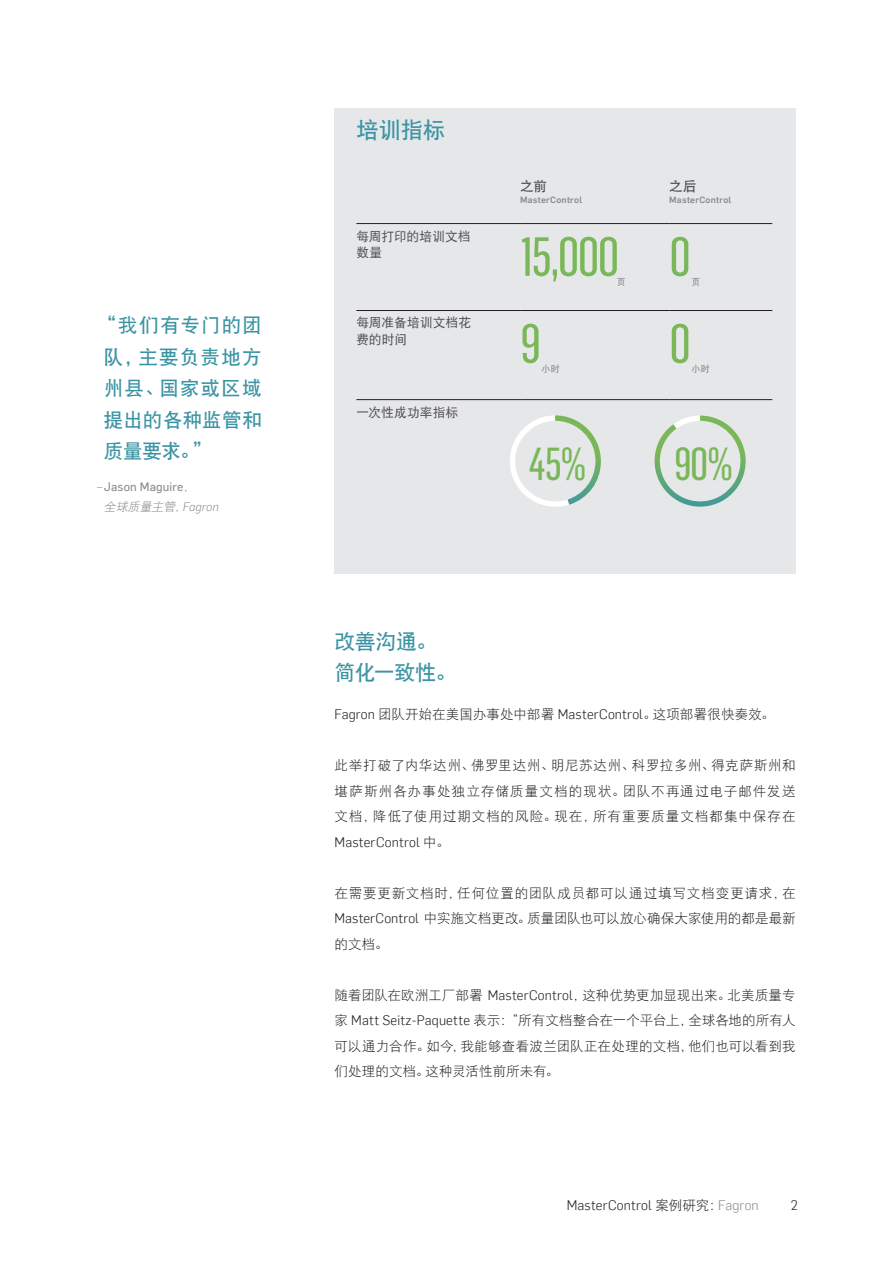
<style>
.page{position:relative;width:893px;height:1263px;background:#fff}
.page>*{position:absolute;margin:0;border:0;box-sizing:border-box;transform-origin:0 0}
.t1{font:54px "Flama Condensed Basic";color:#79b758}
.t2{font:45.3px "Flama Condensed Basic";color:#79b758}
.t3{font:22.5px "DFP Hei W7";color:#3b94a3}
.t4{font:21px/31.5px "DFP Hei W7";letter-spacing:-.025em;color:#3b94a3}
.t5{font:19.5px/31.5px "DFP Hei W7";letter-spacing:.05em;color:#3b94a3;text-align:justify}
.t6{font:13.5px/25.5px "DFP Hei W3";letter-spacing:.02em;color:#231f20;text-align:justify}
.t7{font:300 13.5px "Flama";letter-spacing:.01em;color:#231f20}
.t8{font:13.5px "DFP Hei W7";color:#4e4e50}
.t9{font:12.75px/16.5px "DFP Hei W5";color:#4e4e50}
.t10{font:12px "Flama Basic";letter-spacing:.015em;color:#8a8b8c}
.t11{font:italic 12px "DFP Hei W3";color:#8a8b8c}
.t12{font:500 9px "Flama";letter-spacing:.03em;color:#8a8b8c}
.t13{font:9px "DFP Hei W7";color:#8a8b8c}
.s1{font-family:"Flama";font-weight:300}
.s2{font-family:"DFP Hei W3"}
.s3{font-family:"DFP Hei W3";font-weight:400}
.s4{color:#8a8b8c}
</style>
<div class="page">
<div style="left:334px;top:108px;width:462px;height:466px;background:#e6e7e9"></div>
<hr style="left:356px;top:223px;width:164px;height:1px;background:#231f20">
<hr style="left:520px;top:223px;width:149px;height:1px;background:#231f20">
<hr style="left:669px;top:223px;width:103px;height:1px;background:#231f20">
<hr style="left:356px;top:310px;width:164px;height:1px;background:#231f20">
<hr style="left:520px;top:310px;width:149px;height:1px;background:#231f20">
<hr style="left:669px;top:310px;width:103px;height:1px;background:#231f20">
<hr style="left:356px;top:399px;width:164px;height:1px;background:#231f20">
<hr style="left:520px;top:399px;width:149px;height:1px;background:#231f20">
<hr style="left:669px;top:399px;width:103px;height:1px;background:#231f20">
<svg style="left:510px;top:415px;width:91px;height:92px"></svg>
<svg style="left:655px;top:416px;width:91px;height:91px"></svg>
<h3 class="t5" style="left:104px;top:309px;width:159px;text-indent:-7px">“我们有专门的团队，主要负责地方州县、国家或区域提出的各种监管和质量要求。”</h3>
<p class="t10" style="left:97px;top:479px;width:99px"><span class="s1">–</span> Jason Maguire<span class="s2">，</span></p>
<p class="t11" style="left:104px;top:500px;width:116px">全球质量主管，<span class="s1">Fa g ro n</span></p>
<h3 class="t3" style="left:356px;top:118px;width:91px">培训指标</h3>
<p class="t8" style="left:520px;top:179px;width:28px">之前</p>
<p class="t12" style="left:520px;top:194px;width:63px">MasterControl</p>
<p class="t8" style="left:669px;top:179px;width:29px">之后</p>
<p class="t12" style="left:669px;top:194px;width:63px">MasterControl</p>
<p class="t9" style="left:356px;top:227px;width:116px">每周打印的培训文档数量</p>
<h1 class="t1" style="left:520px;top:223px;width:172px">15,000 0</h1>
<p class="t9" style="left:356px;top:314px;width:116px">每周准备培训文档花费的时间</p>
<h1 class="t1" style="left:520px;top:310px;width:22px">9</h1>
<h1 class="t1" style="left:669px;top:310px;width:23px">0</h1>
<p class="t13" style="left:617px;top:277px;width:10px">页</p>
<p class="t13" style="left:691px;top:277px;width:10px">页</p>
<p class="t13" style="left:542px;top:364px;width:20px">小时</p>
<p class="t13" style="left:691px;top:364px;width:20px">小时</p>
<p class="t9" style="left:356px;top:404px;width:104px">一次性成功率指标</p>
<h2 class="t2" style="left:528px;top:436px;width:59px">45%</h2>
<h2 class="t2" style="left:674px;top:436px;width:60px">90%</h2>
<h3 class="t4" style="left:335px;top:625px;width:123px">改善沟通。简化一致性。</h3>
<p class="t6" style="left:335px;top:701px;width:441px"><span class="s1">Fagron</span> 团队开始在美国办事处中部署 <span class="s1">MasterControl</span>。这项部署很快奏效。</p>
<p class="t6" style="left:335px;top:752px;width:463px">此举打破了内华达州、佛罗里达州、明尼苏达州、科罗拉多州、得克萨斯州和堪萨斯州各办事处独立存储质量文档的现状。团队不再通过电子邮件发送文档，降低了使用过期文档的风险。现在，所有重要质量文档都集中保存在</p>
<p class="t7" style="left:335px;top:833px;width:116px">MasterControl <span class="s3">中。</span></p>
<p class="t6" style="left:335px;top:880px;width:463px">在需要更新文档时，任何位置的团队成员都可以通过填写文档变更请求，在<span class="s1">MasterControl</span> 中实施文档更改。质量团队也可以放心确保大家使用的都是最新的文档。</p>
<p class="t6" style="left:335px;top:982px;width:463px">随着团队在欧洲工厂部署 <span class="s1">MasterControl</span>，这种优势更加显现出来。北美质量专家 <span class="s1">Matt Seitz-Paquette</span> 表示：“所有文档整合在一个平台上，全球各地的所有人可以通力合作。如今，我能够查看波兰团队正在处理的文档，他们也可以看到我们处理的文档。这种灵活性前所未有。</p>
<p class="t7" style="left:567px;top:1196px;width:194px">MasterControl <span class="s3">案例研究：</span><span class="s4">Fagron</span></p>
<p class="t7" style="left:791px;top:1196px;width:9px">2</p>
</div>
